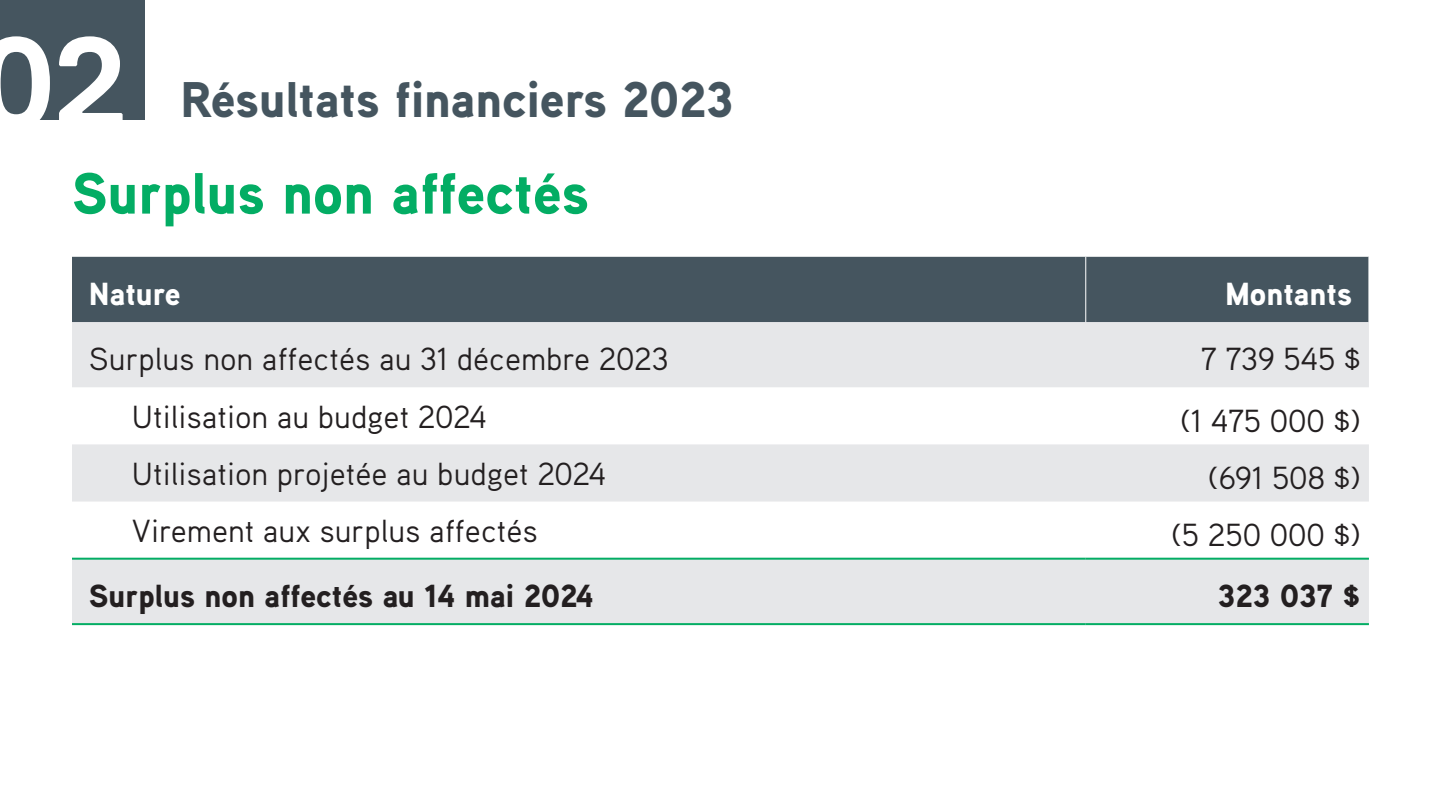
<style>
.page{position:relative;width:1440px;height:811px;background:#fff}
.page>*{position:absolute;margin:0;border:0;box-sizing:border-box;transform-origin:0 0}
.t1{font:700 129.8px "Replica";color:#fff}
.t2{font:900 58px "Aaux Pro";color:#03ad64}
.t3{font:900 50px "Aaux Pro";color:#45555f}
.t4{font:31.8px "Aaux Pro";color:#231f20}
.t5{font:900 31.8px "Aaux Pro";color:#231f20}
.t6{font:900 31.8px "Aaux Pro";color:#fff}
</style>
<div class="page">
<div style="left:0;top:0;width:144px;height:119px;background:#45555f"></div>
<div style="left:72px;top:257px;width:1296px;height:65px;background:#45555f"></div>
<svg style="left:72px;top:322px;width:1297px;height:300px;fill:#e6e7e9"></svg>
<hr style="left:1085px;top:257px;width:1px;height:65px;background:#fff">
<hr style="left:72px;top:557px;width:1014px;height:2px;background:#03ad64">
<hr style="left:1086px;top:557px;width:283px;height:2px;background:#03ad64">
<hr style="left:72px;top:622px;width:1014px;height:2px;background:#03ad64">
<hr style="left:1086px;top:622px;width:283px;height:2px;background:#03ad64">
<h1 class="t1" style="left:-23px;top:12px;width:152px">02</h1>
<h3 class="t3" style="left:180px;top:68px;width:555px">Résultats financiers 2023</h3>
<h2 class="t2" style="left:72px;top:156px;width:519px">Surplus non affectés</h2>
<p class="t6" style="left:89px;top:274px;width:93px">Nature</p>
<p class="t6" style="left:1226px;top:274px;width:128px">Montants</p>
<p class="t4" style="left:89px;top:339px;width:581px">Surplus non affectés au 31 décembre 2023</p>
<p class="t4" style="left:1201px;top:339px;width:161px">7 739 545 $</p>
<p class="t4" style="left:132px;top:396px;width:356px">Utilisation au budget 2024</p>
<p class="t4" style="left:1180px;top:400px;width:182px">(1 475 000 $)</p>
<p class="t4" style="left:132px;top:453px;width:476px">Utilisation projetée au budget 2024</p>
<p class="t4" style="left:1208px;top:457px;width:154px">(691 508 $)</p>
<p class="t4" style="left:132px;top:510px;width:408px">Virement aux surplus affectés</p>
<p class="t4" style="left:1171px;top:514px;width:191px">(5 250 000 $)</p>
<p class="t5" style="left:89px;top:575px;width:506px">Surplus non affectés au 14 mai 2024</p>
<p class="t5" style="left:1218px;top:575px;width:144px">323 037 $</p>
</div>
